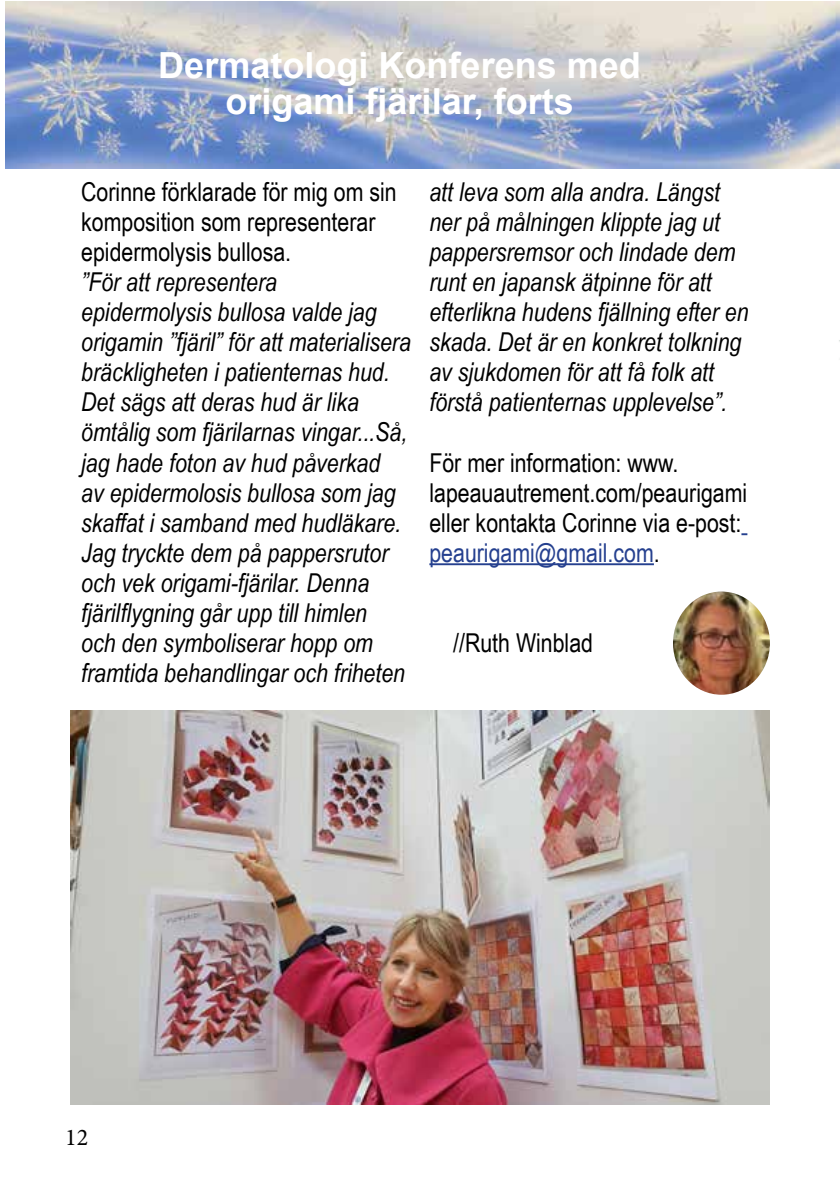
<style>
.page{position:relative;width:840px;height:1191px;background:#fff}
.page>*{position:absolute;margin:0;border:0;box-sizing:border-box;transform-origin:0 0}
.t1{font:700 36px/36px "Arial";color:#fff;text-align:center}
.t2{font:italic 26px/30px "Arial Narrow";color:#000}
.t3{font:26px/30px "Arial Narrow";color:#000}
.t4{font:24px "Minion Pro";color:#000}
.s1{color:#25408f}
</style>
<div class="page">
<img style="left:70px;top:710px;width:699px;height:394px">
<img style="left:5px;top:2px;width:834px;height:166px">
<svg style="left:741px;top:533px;width:6px;height:2px"></svg>
<hr style="left:429px;top:563px;width:224px;height:2px;background:#25408f">
<img style="left:673px;top:591px;width:96px;height:103px">
<h1 class="t1" style="left:158px;top:47px;width:484px">Dermatologi Konferens med origami fjärilar, forts</h1>
<p class="t3" style="left:81px;top:176px;width:317px">Corinne förklarade för mig om sin komposition som representerar epidermolysis bullosa.</p>
<p class="t2" style="left:81px;top:267px;width:331px">”För att representera epidermolysis bullosa valde jag origamin ”fjäril” för att materialisera bräckligheten i patienternas hud.<br>Det sägs att deras hud är lika ömtålig som fjärilarnas vingar...Så, jag hade foton av hud påverkad<br>av epidermolosis bullosa som jag skaffat i samband med hudläkare.<br>Jag tryckte dem på pappersrutor och vek origami-fjärilar. Denna fjärilflygning går upp till himlen<br>och den symboliserar hopp om framtida behandlingar och friheten</p>
<p class="t2" style="left:429px;top:177px;width:320px">att leva som alla andra. Längst ner på målningen klippte jag ut pappersremsor och lindade dem runt en japansk ätpinne för att efterlikna hudens fjällning efter en skada. Det är en konkret tolkning av sjukdomen för att få folk att förstå patienternas upplevelse”.</p>
<p class="t3" style="left:429px;top:446px;width:319px">För mer information: www. lapeauautrement.com/peaurigami eller kontakta Corinne via e-post: <span class="s1">peaurigami@gmail.com</span>.</p>
<p class="t3" style="left:453px;top:626px;width:141px">//Ruth Winblad</p>
<p class="t4" style="left:65px;top:1120px;width:25px">12</p>
</div>
